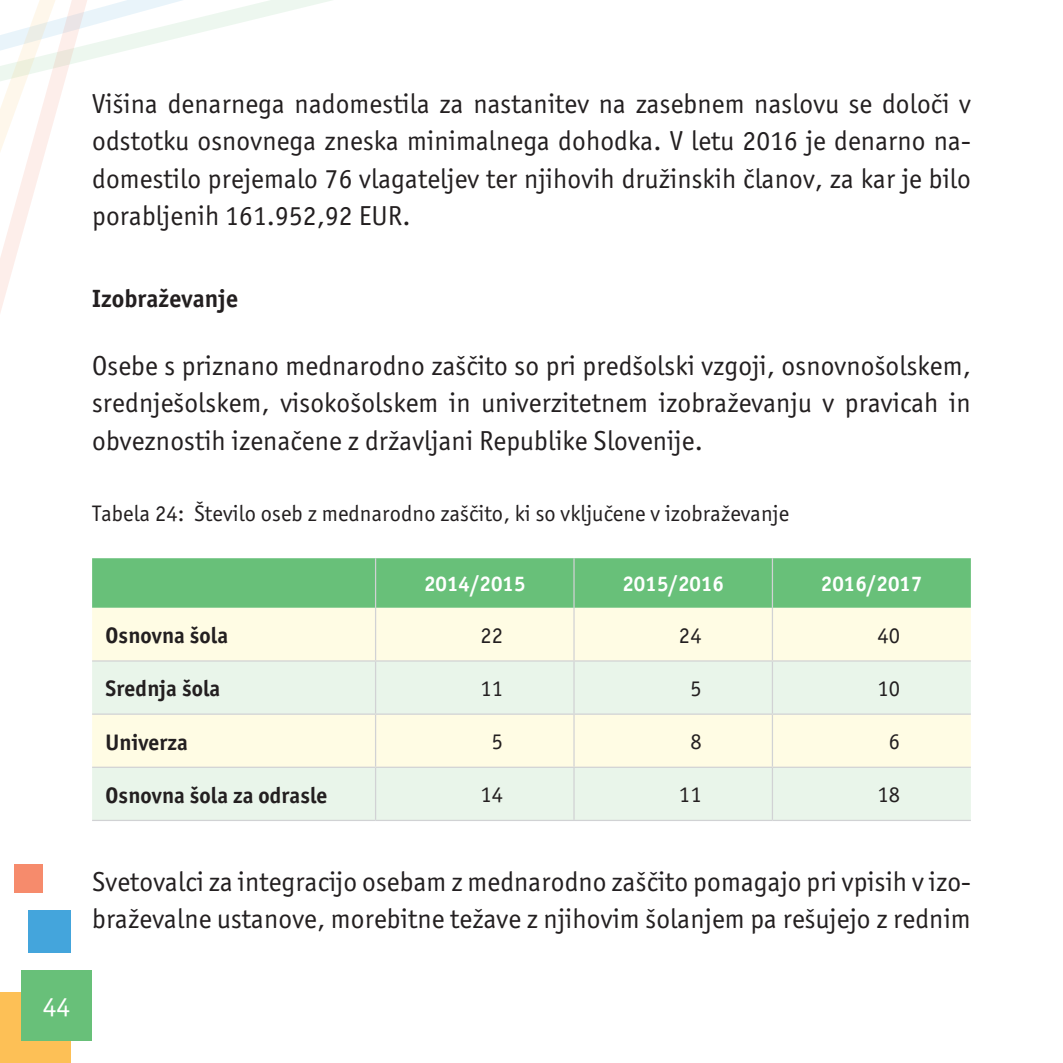
<style>
.page{position:relative;width:1063px;height:1063px;background:#fff}
.page>*{position:absolute;margin:0;border:0;box-sizing:border-box;transform-origin:0 0}
.t1{font:27.5px/37.5px "Officina San Itc TEE";letter-spacing:.005em;color:#231f20;text-align:justify}
.t2{font:27.5px "Officina San Itc TEE";color:#fff}
.t3{font:700 25px "Officina San Itc TEE";letter-spacing:.005em;color:#231f20}
.t4{font:22.5px "Officina San Itc TEE";letter-spacing:.005em;color:#231f20}
.t5{font:700 22.5px "Officina San Itc TEE";letter-spacing:.005em;color:#231f20}
.t6{font:700 21.25px "Officina San Itc TEE";letter-spacing:.005em;color:#fff}
</style>
<div class="page">
<div style="left:0;top:992px;width:71px;height:71px;background:#fdc056"></div>
<div style="left:21px;top:971px;width:71px;height:70px;background:#68c079"></div>
<div style="left:28px;top:910px;width:43px;height:43px;background:#44a5dc"></div>
<div style="left:14px;top:864px;width:28px;height:29px;background:#f68b6c"></div>
<svg style="left:0;top:0;width:332px;height:313px"></svg>
<div style="left:92px;top:558px;width:879px;height:50px;background:#68c079"></div>
<div style="left:92px;top:608px;width:879px;height:52px;background:#fffce4"></div>
<svg style="left:92px;top:662px;width:879px;height:158px;background:#f0f7e7"></svg>
<hr style="left:92px;top:660px;width:284px;height:2px;background:#d1d2d4">
<hr style="left:376px;top:660px;width:198px;height:2px;background:#d1d2d4">
<hr style="left:574px;top:660px;width:198px;height:2px;background:#d1d2d4">
<hr style="left:772px;top:660px;width:199px;height:2px;background:#d1d2d4">
<hr style="left:92px;top:714px;width:284px;height:1px;background:#d1d2d4">
<hr style="left:376px;top:714px;width:198px;height:1px;background:#d1d2d4">
<hr style="left:574px;top:714px;width:198px;height:1px;background:#d1d2d4">
<hr style="left:772px;top:714px;width:199px;height:1px;background:#d1d2d4">
<hr style="left:92px;top:767px;width:284px;height:1px;background:#d1d2d4">
<hr style="left:376px;top:767px;width:198px;height:1px;background:#d1d2d4">
<hr style="left:574px;top:767px;width:198px;height:1px;background:#d1d2d4">
<hr style="left:772px;top:767px;width:199px;height:1px;background:#d1d2d4">
<hr style="left:92px;top:820px;width:284px;height:1px;background:#d1d2d4">
<hr style="left:376px;top:820px;width:198px;height:1px;background:#d1d2d4">
<hr style="left:574px;top:820px;width:198px;height:1px;background:#d1d2d4">
<hr style="left:772px;top:820px;width:199px;height:1px;background:#d1d2d4">
<hr style="left:375px;top:558px;width:1px;height:50px;background:#d1d2d4">
<hr style="left:573px;top:558px;width:2px;height:50px;background:#d1d2d4">
<hr style="left:772px;top:558px;width:1px;height:50px;background:#d1d2d4">
<hr style="left:375px;top:608px;width:1px;height:52px;background:#d1d2d4">
<hr style="left:573px;top:608px;width:2px;height:52px;background:#d1d2d4">
<hr style="left:772px;top:608px;width:1px;height:52px;background:#d1d2d4">
<hr style="left:375px;top:662px;width:1px;height:52px;background:#d1d2d4">
<hr style="left:573px;top:662px;width:2px;height:52px;background:#d1d2d4">
<hr style="left:772px;top:662px;width:1px;height:52px;background:#d1d2d4">
<hr style="left:375px;top:715px;width:1px;height:52px;background:#d1d2d4">
<hr style="left:573px;top:715px;width:2px;height:52px;background:#d1d2d4">
<hr style="left:772px;top:715px;width:1px;height:52px;background:#d1d2d4">
<hr style="left:375px;top:768px;width:1px;height:52px;background:#d1d2d4">
<hr style="left:573px;top:768px;width:2px;height:52px;background:#d1d2d4">
<hr style="left:772px;top:768px;width:1px;height:52px;background:#d1d2d4">
<p class="t1" style="left:92px;top:85px;width:880px">Višina denarnega nadomestila za nastanitev na zasebnem naslovu se določi v odstotku osnovnega zneska minimalnega dohodka. V letu 2016 je denarno na&shy;domestilo prejemalo 76 vlagateljev ter njihovih družinskih članov, za kar je bilo porabljenih 161.952,92 EUR.</p>
<p class="t3" style="left:92px;top:283px;width:147px">Izobraževanje</p>
<p class="t1" style="left:92px;top:347px;width:880px">Osebe s priznano mednarodno zaščito so pri predšolski vzgoji, osnovnošolskem, srednješolskem, visokošolskem in univerzitetnem izobraževanju v pravicah in obveznostih izenačene z državljani Republike Slovenije.</p>
<p class="t4" style="left:92px;top:501px;width:699px">Tabela 24: Število oseb z mednarodno zaščito, ki so vključene v izobraževanje</p>
<p class="t6" style="left:424px;top:571px;width:103px">2014/2015</p>
<p class="t6" style="left:622px;top:571px;width:103px">2015/2016</p>
<p class="t6" style="left:821px;top:571px;width:103px">2016/2017</p>
<p class="t5" style="left:106px;top:622px;width:124px">Osnovna šola</p>
<p class="t4" style="left:481px;top:622px;width:24px">22</p>
<p class="t4" style="left:679px;top:622px;width:24px">24</p>
<p class="t4" style="left:877px;top:622px;width:24px">40</p>
<p class="t5" style="left:106px;top:675px;width:116px">Srednja šola</p>
<p class="t4" style="left:481px;top:675px;width:24px">11</p>
<p class="t4" style="left:690px;top:675px;width:13px">5</p>
<p class="t4" style="left:877px;top:675px;width:24px">10</p>
<p class="t5" style="left:106px;top:728px;width:84px">Univerza</p>
<p class="t4" style="left:492px;top:728px;width:13px">5</p>
<p class="t4" style="left:690px;top:728px;width:13px">8</p>
<p class="t4" style="left:889px;top:728px;width:13px">6</p>
<p class="t5" style="left:106px;top:781px;width:223px">Osnovna šola za odrasle</p>
<p class="t4" style="left:481px;top:782px;width:24px">14</p>
<p class="t4" style="left:679px;top:782px;width:24px">11</p>
<p class="t4" style="left:877px;top:782px;width:24px">18</p>
<p class="t1" style="left:92px;top:863px;width:880px">Svetovalci za integracijo osebam z mednarodno zaščito pomagajo pri vpisih v izo&shy;braževalne ustanove, morebitne težave z njihovim šolanjem pa rešujejo z rednim</p>
<p class="t2" style="left:43px;top:991px;width:29px">44</p>
</div>
